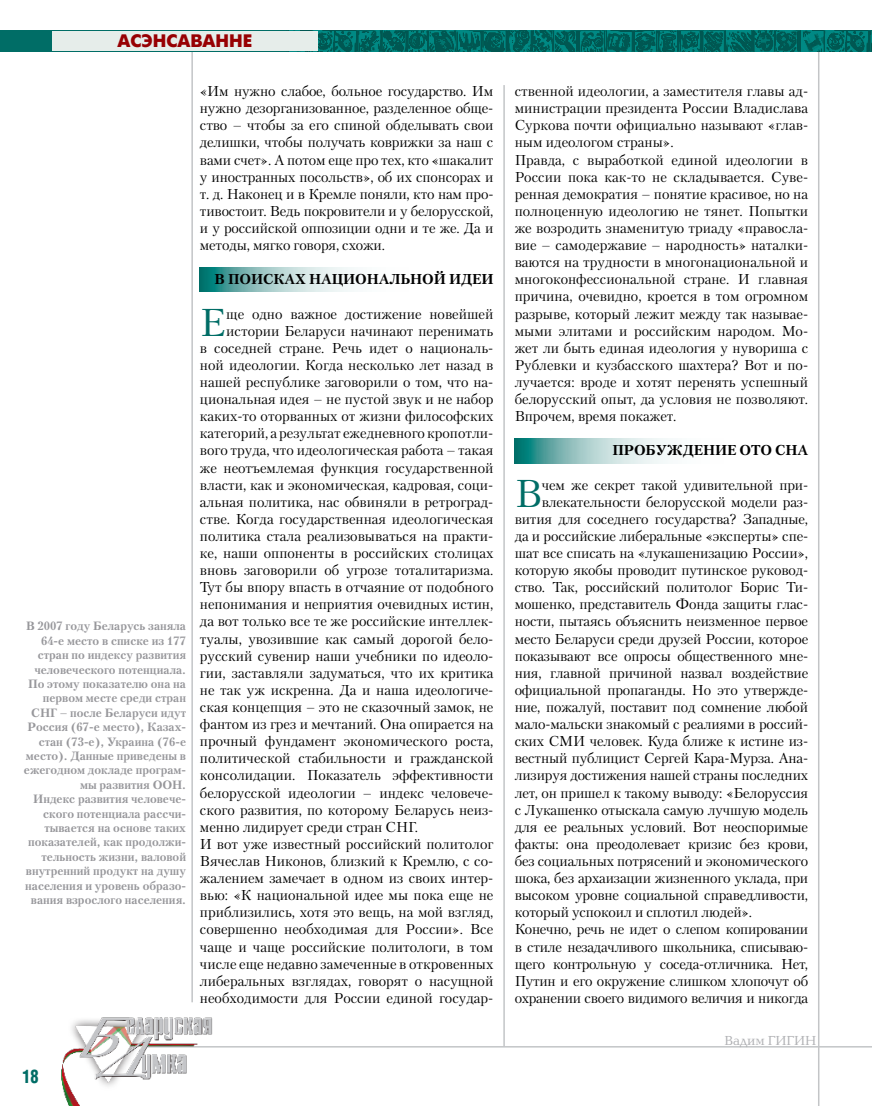
<style>
.page{position:relative;width:872px;height:1106px;background:#fff}
.page>*{position:absolute;margin:0;border:0;box-sizing:border-box;transform-origin:0 0}
.t1{font:38.7px "Petersburg C";color:#006d66}
.t2{font:18px "Futuris Extra C";color:#970003}
.t3{font:700 18px "AG Letterica Cond L";color:#006d66;scale:.9 1}
.t4{font:14.25px/17.1px "Petersburg C";color:#000;text-align:justify}
.t5{font:14.25px "Petersburg C";letter-spacing:-.02em;color:#000}
.t6{font:700 14.25px "Petersburg C";color:#000}
.t7{font:13.5px "Baltica C";color:#aeafb2}
.t8{font:700 12px/14.4px "Petersburg C";color:#97979b;text-align:right}
</style>
<div class="page">
<hr style="left:818px;top:52px;width:1px;height:1054px;background:#c3c5c7">
<hr style="left:191px;top:52px;width:2px;height:950px;background:#c3c5c7">
<hr style="left:503px;top:85px;width:2px;height:961px;background:#c3c5c7">
<svg style="left:0;top:31px;width:871px;height:21px;background:#006a64"></svg>
<div style="left:52px;top:31px;width:266px;height:20px;background:#e6edea"></div>
<hr style="left:146px;top:1046px;width:726px;height:1px;background:#c3c5c7">
<img style="left:61px;top:983px;width:169px;height:123px">
<svg style="left:871px;top:31px;width:1px;height:21px"></svg>
<svg style="left:514px;top:439px;width:153px;height:24px;background:#9ac7c5"></svg>
<svg style="left:200px;top:267px;width:152px;height:25px;background:#9bc7c5"></svg>
<p class="t2" style="left:118px;top:30px;width:136px">АСЭНСАВАННЕ</p>
<p class="t8" style="left:26px;top:618px;width:161px">В 2007 году Беларусь заняла</p>
<p class="t8" style="left:41px;top:633px;width:147px">64-е место в списке из 177</p>
<p class="t8" style="left:38px;top:647px;width:150px">стран по индексу развития</p>
<p class="t8" style="left:34px;top:662px;width:153px">человеческого потенциала.</p>
<p class="t8" style="left:28px;top:676px;width:159px">По этому показателю она на</p>
<p class="t8" style="left:43px;top:690px;width:145px">первом месте среди стран</p>
<p class="t8" style="left:31px;top:705px;width:156px">СНГ – после Беларуси идут</p>
<p class="t8" style="left:28px;top:719px;width:160px">Россия (67-е место), Казах-</p>
<p class="t8" style="left:39px;top:734px;width:149px">стан (73-е), Украина (76-е</p>
<p class="t8" style="left:26px;top:748px;width:162px">место). Данные приведены в</p>
<p class="t8" style="left:24px;top:762px;width:164px">ежегодном докладе програм-</p>
<p class="t8" style="left:80px;top:777px;width:84px">мы развития ООН</p>
<p class="t8" style="left:25px;top:777px;width:162px">.<br>Индекс развития человече&shy;ского потенциала рассчи&shy;тывается на основе таких показателей, как продолжи&shy;тельность жизни, валовой внутренний продукт на душу населения и уровень образо&shy;вания взрослого населения.</p>
<p class="t4" style="left:200px;top:82px;width:295px">«Им нужно слабое, больное государство. Им нужно дезорганизованное, разделенное обще&shy;ство – чтобы за его спиной обделывать свои делишки, чтобы получать коврижки за наш с вами счет». А потом еще про тех, кто «шакалит у иностранных посольств», об их спонсорах и т. д. Наконец и в Кремле поняли, кто нам про&shy;тивостоит. Ведь покровители и у белорусской, и у российской оппозиции одни и те же. Да и методы, мягко говоря, схожи.</p>
<p class="t6" style="left:214px;top:270px;width:280px">В поисках национальной идеи</p>
<h1 class="t1" style="left:200px;top:299px;width:28px">Е</h1>
<p class="t4" style="left:226px;top:305px;width:269px">ще одно важное достижение новейшей</p>
<p class="t4" style="left:226px;top:322px;width:269px">истории Беларуси начинают перенимать</p>
<p class="t4" style="left:200px;top:339px;width:295px">в соседней стране. Речь идет о националь-</p>
<p class="t4" style="left:200px;top:356px;width:295px">ной идеологии. Когда несколько лет назад в</p>
<p class="t4" style="left:200px;top:373px;width:295px">нашей республике заговорили о том, что на-</p>
<p class="t4" style="left:200px;top:390px;width:295px">циональная идея – не пустой звук и не набор</p>
<p class="t4" style="left:200px;top:407px;width:295px">каких-то оторванных от жизни философских</p>
<p class="t4" style="left:200px;top:424px;width:295px">категорий, а результат ежедневного кропотли-</p>
<p class="t4" style="left:200px;top:442px;width:295px">вого труда, что идеологическая работа – такая</p>
<p class="t4" style="left:200px;top:459px;width:295px">же неотъемлемая функция государственной</p>
<p class="t4" style="left:200px;top:476px;width:295px">власти, как и экономическая, кадровая, соци-</p>
<p class="t4" style="left:200px;top:493px;width:295px">альная политика, нас обвиняли в ретроград-</p>
<p class="t4" style="left:200px;top:510px;width:295px">стве. Когда государственная идеологическая</p>
<p class="t4" style="left:200px;top:527px;width:295px">политика стала реализовываться на практи-</p>
<p class="t4" style="left:200px;top:544px;width:295px">ке, наши оппоненты в российских столицах</p>
<p class="t4" style="left:200px;top:561px;width:295px">вновь заговорили об угрозе тоталитаризма.</p>
<p class="t4" style="left:200px;top:578px;width:295px">Тут бы впору впасть в отчаяние от подобного</p>
<p class="t4" style="left:200px;top:595px;width:295px">непонимания и неприятия очевидных истин,</p>
<p class="t4" style="left:200px;top:613px;width:295px">да вот только все те же российские интеллек-</p>
<p class="t4" style="left:200px;top:630px;width:295px">туалы, увозившие как самый дорогой бело-</p>
<p class="t4" style="left:200px;top:647px;width:295px">русский сувенир наши учебники по идеоло-</p>
<p class="t4" style="left:200px;top:664px;width:295px">гии, заставляли задуматься, что их критика</p>
<p class="t4" style="left:200px;top:681px;width:295px">не так уж искренна. Да и наша идеологиче-</p>
<p class="t4" style="left:200px;top:698px;width:295px">ская концепция – это не сказочный замок, не</p>
<p class="t4" style="left:200px;top:715px;width:295px">фантом из грез и мечтаний. Она опирается на</p>
<p class="t4" style="left:200px;top:732px;width:295px">прочный фундамент экономического роста,</p>
<p class="t4" style="left:200px;top:749px;width:295px">политической стабильности и гражданской</p>
<p class="t4" style="left:200px;top:766px;width:295px">консолидации. Показатель эффективности</p>
<p class="t4" style="left:200px;top:784px;width:295px">белорусской идеологии – индекс человече-</p>
<p class="t4" style="left:200px;top:801px;width:295px">ского развития, по которому Беларусь неиз-</p>
<p class="t4" style="left:200px;top:818px;width:220px">менно лидирует среди стран СНГ.</p>
<p class="t4" style="left:200px;top:835px;width:295px">И вот уже известный российский политолог</p>
<p class="t4" style="left:200px;top:852px;width:295px">Вячеслав Никонов, близкий к Кремлю, с со-</p>
<p class="t4" style="left:200px;top:869px;width:295px">жалением замечает в одном из своих интер-</p>
<p class="t4" style="left:200px;top:886px;width:295px">вью: «К национальной идее мы пока еще не</p>
<p class="t4" style="left:200px;top:903px;width:295px">приблизились, хотя это вещь, на мой взгляд,</p>
<p class="t4" style="left:200px;top:920px;width:295px">совершенно необходимая для России». Все</p>
<p class="t4" style="left:200px;top:937px;width:295px">чаще и чаще российские политологи, в том</p>
<p class="t4" style="left:200px;top:955px;width:295px">числе еще недавно замеченные в откровенных</p>
<p class="t4" style="left:200px;top:972px;width:295px">либеральных взглядах, говорят о насущной</p>
<p class="t4" style="left:200px;top:989px;width:295px">необходимости для России единой государ-</p>
<p class="t3" style="left:23px;top:1065px;width:20px">18</p>
<p class="t4" style="left:514px;top:82px;width:295px;text-align:left">ственной идеологии, а заместителя главы ад&shy;министрации президента России Владислава Суркова почти официально называют «глав&shy;ным идеологом страны».<br>Правда, с выработкой единой идеологии в России пока как-то не складывается. Суве&shy;ренная демократия – понятие красивое, но на полноценную идеологию не тянет. Попытки же возродить знаменитую триаду «правосла&shy;вие – самодержавие – народность» наталки&shy;ваются на трудности в многонациональной и многоконфессиональной стране. И главная причина, очевидно, кроется в том огромном разрыве, который лежит между так называе&shy;мыми элитами и российским народом. Мо&shy;жет ли быть единая идеология у нувориша с Рублевки и кузбасского шахтера? Вот и по&shy;лучается: вроде и хотят перенять успешный белорусский опыт, да условия не позволяют.<br>Впрочем, время покажет.</p>
<p class="t6" style="left:612px;top:441px;width:197px">Пробуждение ото сна</p>
<h1 class="t1" style="left:514px;top:470px;width:29px">В</h1>
<p class="t4" style="left:542px;top:476px;width:268px">чем же секрет такой удивительной при-</p>
<p class="t4" style="left:542px;top:493px;width:268px">влекательности белорусской модели раз-</p>
<p class="t4" style="left:514px;top:510px;width:295px">вития для соседнего государства? Западные,</p>
<p class="t4" style="left:514px;top:527px;width:295px">да и российские либеральные «эксперты» спе-</p>
<p class="t4" style="left:514px;top:544px;width:295px">шат все списать на «лукашенизацию России»,</p>
<p class="t4" style="left:514px;top:561px;width:295px">которую якобы проводит путинское руковод-</p>
<p class="t4" style="left:514px;top:578px;width:295px">ство. Так, российский политолог Борис Ти-</p>
<p class="t4" style="left:514px;top:595px;width:295px">мошенко, представитель Фонда защиты глас-</p>
<p class="t4" style="left:514px;top:613px;width:295px">ности, пытаясь объяснить неизменное первое</p>
<p class="t4" style="left:514px;top:630px;width:295px">место Беларуси среди друзей России, которое</p>
<p class="t4" style="left:514px;top:647px;width:295px">показывают все опросы общественного мне-</p>
<p class="t4" style="left:514px;top:664px;width:295px">ния, главной причиной назвал воздействие</p>
<p class="t4" style="left:514px;top:681px;width:295px">официальной пропаганды. Но это утвержде-</p>
<p class="t4" style="left:514px;top:698px;width:295px">ние, пожалуй, поставит под сомнение любой</p>
<p class="t4" style="left:514px;top:715px;width:295px">мало-мальски знакомый с реалиями в россий-</p>
<p class="t4" style="left:514px;top:732px;width:295px">ских СМИ человек. Куда ближе к истине из-</p>
<p class="t4" style="left:514px;top:749px;width:295px">вестный публицист Сергей Кара-Мурза. Ана-</p>
<p class="t4" style="left:514px;top:766px;width:295px">лизируя достижения нашей страны последних</p>
<p class="t4" style="left:514px;top:784px;width:295px">лет, он пришел к такому выводу: «Белоруссия</p>
<p class="t4" style="left:514px;top:801px;width:295px">с Лукашенко отыскала самую лучшую модель</p>
<p class="t4" style="left:514px;top:818px;width:295px">для ее реальных условий. Вот неоспоримые</p>
<p class="t4" style="left:514px;top:835px;width:295px">факты: она преодолевает кризис без крови,</p>
<p class="t4" style="left:514px;top:852px;width:295px">без социальных потрясений и экономического</p>
<p class="t4" style="left:514px;top:869px;width:295px">шока, без архаизации жизненного уклада, при</p>
<p class="t4" style="left:514px;top:886px;width:295px">высоком уровне социальной справедливости,</p>
<p class="t4" style="left:514px;top:903px;width:239px">который успокоил и сплотил людей».</p>
<p class="t5" style="left:514px;top:921px;width:295px">Конечно, речь не идет о слепом копировании</p>
<p class="t5" style="left:514px;top:938px;width:295px">в стиле незадачливого школьника, списываю-</p>
<p class="t5" style="left:514px;top:955px;width:295px">щего контрольную у соседа-отличника. Нет,</p>
<p class="t5" style="left:514px;top:972px;width:295px">Путин и его окружение слишком хлопочут об</p>
<p class="t5" style="left:514px;top:989px;width:295px">охранении своего видимого величия и никогда</p>
<p class="t7" style="left:724px;top:1033px;width:93px">Вадим ГИГИН</p>
</div>
